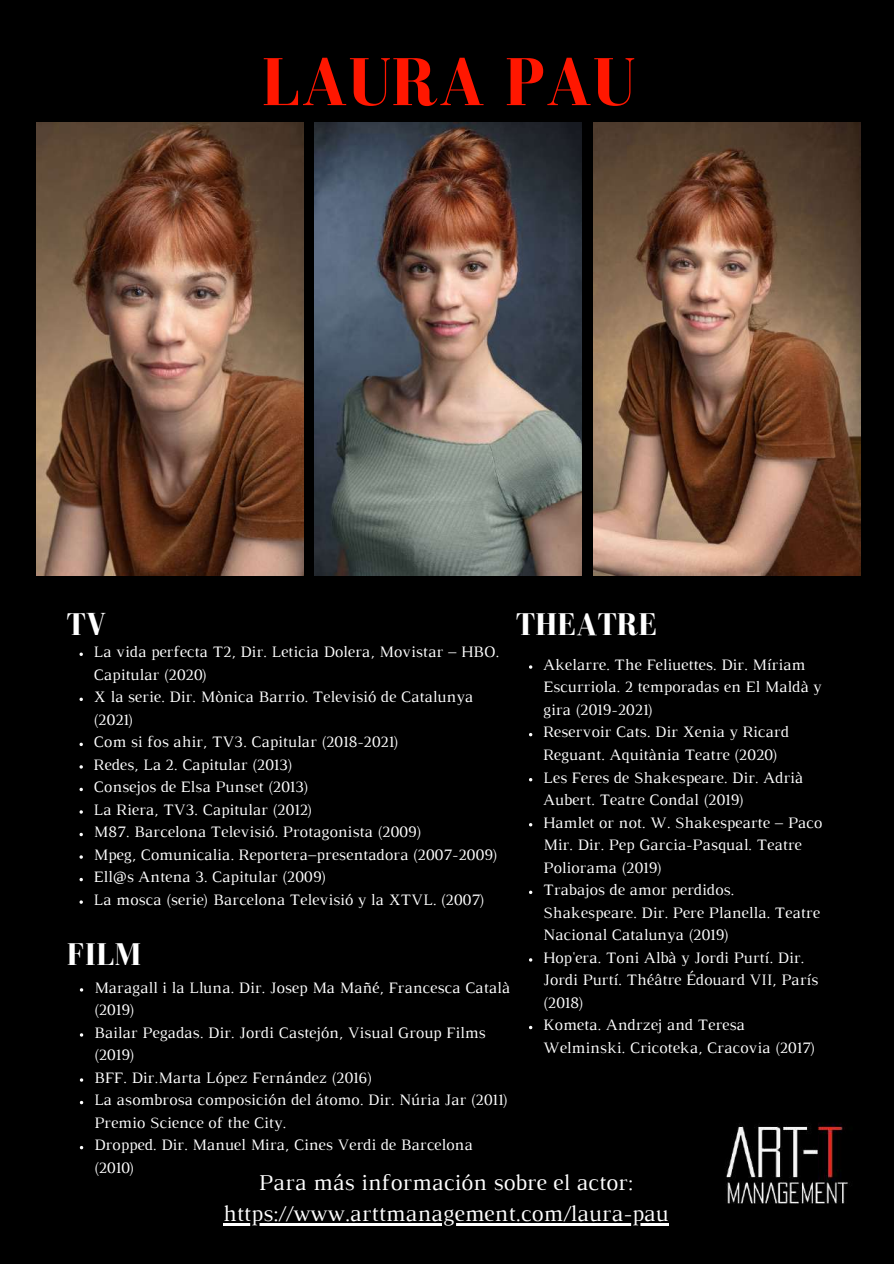
<style>
.page{position:relative;width:894px;height:1264px;background:#fff}
.page>*{position:absolute;margin:0;border:0;box-sizing:border-box;transform-origin:0 0}
.t1{font:700 69.6px "Bodoni FLF";color:#ff1700}
.t2{font:700 32.25px "Bodoni FLF";color:#fff}
.t3{font:23.1px/31.3px "Luthier";color:#fff;text-align:center}
.t4{font:16.2px/22.5px "Luthier";color:#fff}
</style>
<div class="page">
<div style="left:0;top:0;width:893px;height:1263px;background:#000"></div>
<img style="left:36px;top:123px;width:267px;height:453px">
<img style="left:315px;top:123px;width:266px;height:453px">
<img style="left:593px;top:123px;width:267px;height:453px">
<hr style="left:223px;top:1223px;width:445px;height:2px;background:#fff">
<img style="left:726px;top:1123px;width:124px;height:81px">
<svg style="left:79px;top:652px;width:4px;height:4px"></svg>
<svg style="left:79px;top:697px;width:4px;height:4px"></svg>
<svg style="left:79px;top:742px;width:4px;height:4px"></svg>
<svg style="left:79px;top:787px;width:4px;height:4px"></svg>
<svg style="left:79px;top:832px;width:4px;height:4px"></svg>
<svg style="left:79px;top:877px;width:4px;height:4px"></svg>
<svg style="left:529px;top:890px;width:3px;height:4px"></svg>
<h1 class="t1" style="left:261px;top:44px;width:376px">LAURA PAU</h1>
<h2 class="t2" style="left:66px;top:606px;width:41px">TV</h2>
<h2 class="t2" style="left:515px;top:606px;width:142px">THEATRE</h2>
<p class="t4" style="left:94px;top:641px;width:407px">La vida perfecta T2, Dir. Leticia Dolera, Movistar – HBO.<br>Capitular (2020)<br>X la serie. Dir. Mònica Barrio. Televisió de Catalunya (2021)<br>Com si fos ahir, TV3. Capitular (2018-2021)<br>Redes, La 2. Capitular (2013)<br>Consejos de Elsa Punset (2013)<br>La Riera, TV3. Capitular (2012)<br>M87. Barcelona Televisió. Protagonista (2009)<br>Mpeg, Comunicalia. Reportera–presentadora (2007-2009)<br>Ell@s Antena 3. Capitular (2009)<br>La mosca (serie) Barcelona Televisió y la XTVL. (2007)</p>
<p class="t4" style="left:543px;top:654px;width:280px">Akelarre. The Feliuettes. Dir. Míriam<br>Escurriola. 2 temporadas en El Maldà y gira (2019-2021)<br>Reservoir Cats. Dir Xenia y Ricard<br>Reguant. Aquitània Teatre (2020)<br>Les Feres de Shakespeare. Dir. Adrià<br>Aubert. Teatre Condal (2019)<br>Hamlet or not. W. Shakespearte – Paco<br>Mir. Dir. Pep Garcia-Pasqual. Teatre<br>Poliorama (2019)<br>Trabajos de amor perdidos.<br>Shakespeare. Dir. Pere Planella. Teatre<br>Nacional Catalunya (2019)<br>Hop'era. Toni Albà y Jordi Purtí. Dir.<br>Jordi Purtí. Théâtre Édouard VII, París (2018)<br>Kometa. Andrzej and Teresa<br>Welminski. Cricoteka, Cracovia (2017)</p>
<h2 class="t2" style="left:67px;top:937px;width:76px">FILM</h2>
<p class="t4" style="left:94px;top:977px;width:417px">Maragall i la Lluna. Dir. Josep Ma Mañé, Francesca Català (2019)<br>Bailar Pegadas. Dir. Jordi Castejón, Visual Group Films (2019)<br>BFF. Dir.Marta López Fernández (2016)<br>La asombrosa composición del átomo. Dir. Núria Jar (2011)<br>Premio Science of the City.<br>Dropped. Dir. Manuel Mira, Cines Verdi de Barcelona (2010)</p>
<h3 class="t3" style="left:223px;top:1168px;width:447px">Para más información sobre el actor: https://www.arttmanagement.com/laura-pau</h3>
</div>
